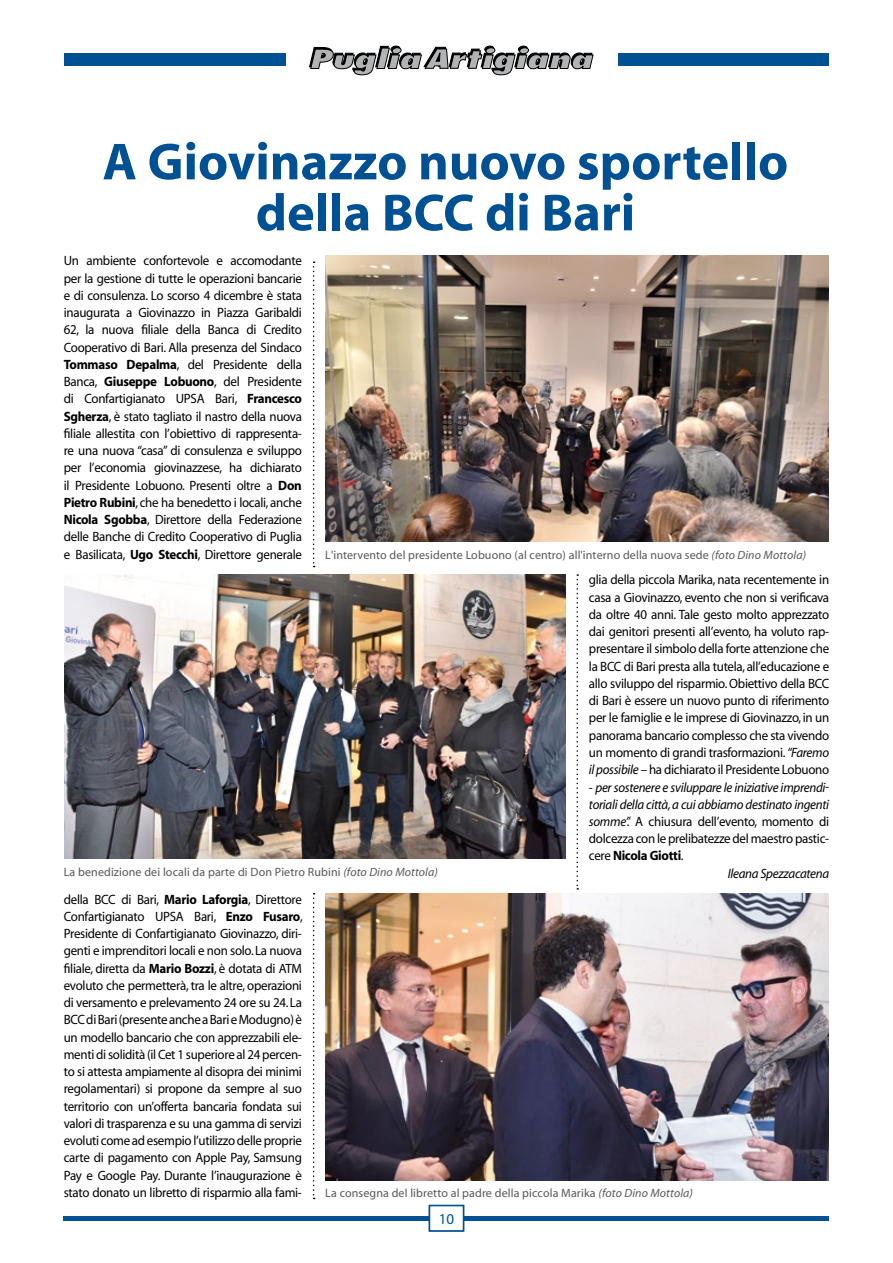
<style>
.page{position:relative;width:893px;height:1263px;background:#fff}
.page>*{position:absolute;margin:0;border:0;box-sizing:border-box;transform-origin:0 0}
.t1{font:700 52.5px/51px "Myriad";color:#005193;text-align:center}
.t2{font:15px "Myriad";color:#005193}
.t3{font:13.5px/17.2px "Myriad";letter-spacing:-.02em;color:#000;text-align:justify;scale:.96 1}
.t4{font:italic 13.5px "Myriad";letter-spacing:-.02em;color:#000;scale:.96 1}
.t5{font:700 13.5px "Myriad";letter-spacing:-.02em;color:#000;scale:.96 1}
.t6{font:12px "Myriad";letter-spacing:.01em;color:#58585a}
.s1{font-weight:700}
.s2{font-style:italic}
.s3{font-style:normal}
.s4{font-weight:400}
</style>
<div class="page">
<div style="left:63px;top:1216px;width:766px;height:5px;background:#005193"></div>
<div style="left:64px;top:53px;width:222px;height:13px;background:#005193"></div>
<div style="left:618px;top:53px;width:211px;height:13px;background:#005193"></div>
<div style="left:429px;top:1205px;width:34px;height:26px;background:#fff"></div>
<div style="left:429px;top:1205px;width:35px;height:26px;border:2px solid #005193"></div>
<svg style="left:309px;top:46px;width:284px;height:29px"></svg>
<svg style="left:313px;top:261px;width:2px;height:306px"></svg>
<svg style="left:313px;top:893px;width:2px;height:306px"></svg>
<svg style="left:576px;top:574px;width:2px;height:316px"></svg>
<img style="left:325px;top:255px;width:504px;height:287px">
<img style="left:325px;top:893px;width:504px;height:287px">
<img style="left:65px;top:574px;width:501px;height:285px">
<h1 class="t1" style="left:103px;top:138px;width:687px">A Giovinazzo nuovo sportello della BCC di Bari</h1>
<p class="t3" style="left:64px;top:253px;width:250px">Un ambiente confortevole e accomodante per la gestione di tutte le operazioni bancarie e di consulenza. Lo scorso 4 dicembre è stata inaugurata a Giovinazzo in Piazza Garibaldi 62, la nuova filiale della Banca di Credito Cooperativo di Bari. Alla presenza del Sindaco <span class="s1">Tommaso Depalma</span>, del Presidente della Banca, <span class="s1">Giuseppe Lobuono</span>, del Presidente di Confartigianato UPSA Bari, <span class="s1">Francesco Sgherza</span>, è stato tagliato il nastro della nuova filiale allestita con l’obiettivo di rappresenta&shy;re una nuova “casa” di consulenza e sviluppo per l’economia giovinazzese, ha dichiarato il Presidente Lobuono. Presenti oltre a <span class="s1">Don Pietro Rubini</span>, che ha benedetto i locali, anche <span class="s1">Nicola Sgobba</span>, Direttore della Federazione delle Banche di Credito Cooperativo di Puglia e Basilicata, <span class="s1">Ugo Stecchi</span>, Direttore generale</p>
<p class="t6" style="left:325px;top:548px;width:482px">L'intervento del presidente Lobuono (al centro) all'interno della nuova sede <span class="s2">(foto Dino Mottola)</span></p>
<p class="t6" style="left:64px;top:865px;width:376px">La benedizione dei locali da parte di Don Pietro Rubini <span class="s2">(foto Dino Mottola)</span></p>
<p class="t3" style="left:589px;top:572px;width:252px">glia della piccola Marika, nata recentemente in casa a Giovinazzo, evento che non si verificava da oltre 40 anni. Tale gesto molto apprezzato dai genitori presenti all’evento, ha voluto rap&shy;presentare il simbolo della forte attenzione che la BCC di Bari presta alla tutela, all’educazione e allo sviluppo del risparmio. Obiettivo della BCC di Bari è essere un nuovo punto di riferimento per le famiglie e le imprese di Giovinazzo, in un panorama bancario complesso che sta vivendo un momento di grandi trasformazioni. <span class="s2">“Faremo il possibile</span> – ha dichiarato il Presidente Lobuono</p>
<p class="t4" style="left:589px;top:780px;width:252px"><span class="s3">-</span> per sostenere e sviluppare le iniziative imprendi-</p>
<p class="t4" style="left:589px;top:797px;width:252px">toriali della città, a cui abbiamo destinato ingenti</p>
<p class="t3" style="left:589px;top:813px;width:252px"><span class="s2">somme”.</span> A chiusura dell’evento, momento di</p>
<p class="t3" style="left:589px;top:831px;width:252px">dolcezza con le prelibatezze del maestro pastic-</p>
<p class="t5" style="left:589px;top:849px;width:100px"><span class="s4">cere</span> Nicola Giotti<span class="s4">.</span></p>
<p class="t4" style="left:728px;top:866px;width:107px">Ileana Spezzacatena</p>
<p class="t3" style="left:64px;top:891px;width:250px">della BCC di Bari, <span class="s1">Mario Laforgia</span>, Direttore Confartigianato UPSA Bari, <span class="s1">Enzo Fusaro</span>, Presidente di Confartigianato Giovinazzo, diri&shy;genti e imprenditori locali e non solo. La nuova filiale, diretta da <span class="s1">Mario Bozzi</span>, è dotata di ATM evoluto che permetterà, tra le altre, operazioni di versamento e prelevamento 24 ore su 24. La BCC di Bari (presente anche a Bari e Modugno) è un modello bancario che con apprezzabili ele&shy;menti di solidità (il Cet 1 superiore al 24 percen&shy;to si attesta ampiamente al disopra dei minimi regolamentari) si propone da sempre al suo territorio con un’offerta bancaria fondata sui valori di trasparenza e su una gamma di servizi evoluti come ad esempio l’utilizzo delle proprie carte di pagamento con Apple Pay, Samsung Pay e Google Pay. Durante l’inaugurazione è stato donato un libretto di risparmio alla fami-</p>
<p class="t6" style="left:325px;top:1187px;width:369px">La consegna del libretto al padre della piccola Marika <span class="s2">(foto Dino Mottola)</span></p>
<p class="t2" style="left:439px;top:1211px;width:17px">10</p>
</div>
